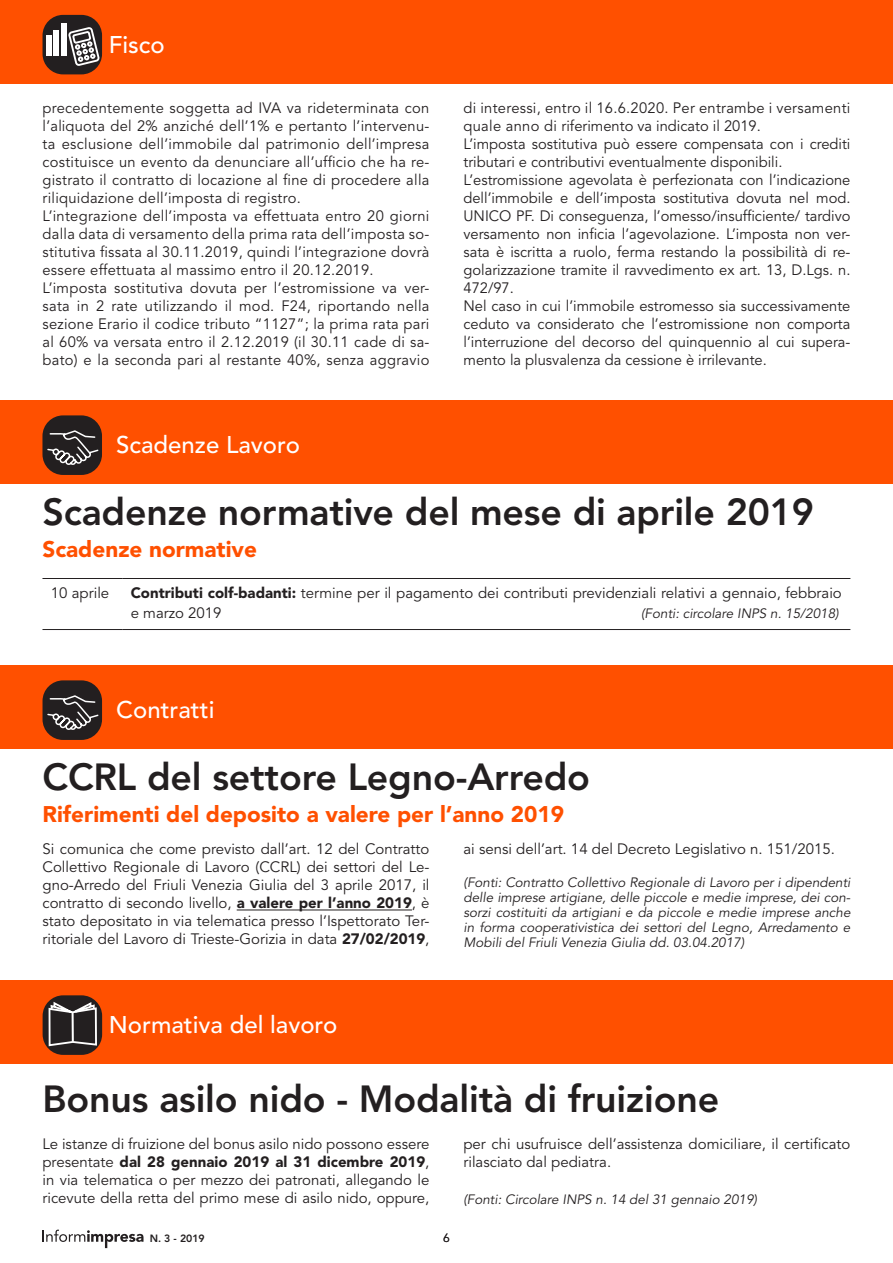
<style>
.page{position:relative;width:893px;height:1263px;background:#fff}
.page>*{position:absolute;margin:0;border:0;box-sizing:border-box;transform-origin:0 0}
.Normale{font:800 37.5px "Avenir LT Std";letter-spacing:-.005em;color:#231f20}
.t1{font:500 24px "Avenir LT Std";color:#fff}
.Normale-2{font:900 22.5px "Avenir LT Std";color:#ff5000}
.Normale-3{font:15px/18px "Avenir LT Std";color:#231f20;text-align:justify}
.Normale-4{font:15px/18px "Avenir LT Std";letter-spacing:.02em;color:#231f20}
.Normale-5{font:italic 13.5px/15px "Avenir LT Std";color:#231f20;text-align:justify}
.t2{font:12px "Avenir LT Std";color:#231f20}
.t3{font:800 10.5px "Avenir LT Std";color:#231f20}
.s1{font-weight:900}
</style>
<div class="page">
<div style="left:0;top:0;width:893px;height:83px;background:#ff5000"></div>
<div style="left:43px;top:15px;width:59px;height:59px;background:#231f20;border-radius:21px"></div>
<svg style="left:68px;top:26px;width:32px;height:39px"></svg>
<div style="left:46px;top:35px;width:6px;height:20px;background:#fff"></div>
<div style="left:53px;top:30px;width:6px;height:26px;background:#fff"></div>
<div style="left:61px;top:23px;width:6px;height:33px;background:#fff"></div>
<svg style="left:43px;top:1229px;width:101px;height:19px"></svg>
<div style="left:0;top:400px;width:893px;height:84px;background:#ff5000"></div>
<div style="left:0;top:665px;width:893px;height:84px;background:#ff5000"></div>
<div style="left:42px;top:415px;width:60px;height:60px;background:#231f20;border-radius:21px"></div>
<svg style="left:46px;top:430px;width:53px;height:37px"></svg>
<div style="left:43px;top:680px;width:59px;height:60px;background:#231f20;border-radius:21px"></div>
<svg style="left:46px;top:695px;width:53px;height:37px"></svg>
<hr style="left:42px;top:578px;width:80px;height:1px;background:#231f20">
<hr style="left:122px;top:578px;width:728px;height:1px;background:#231f20">
<hr style="left:42px;top:629px;width:80px;height:1px;background:#231f20">
<hr style="left:122px;top:629px;width:728px;height:1px;background:#231f20">
<hr style="left:237px;top:909px;width:175px;height:1px;background:#231f20">
<div style="left:0;top:980px;width:893px;height:84px;background:#ff5000"></div>
<div style="left:43px;top:995px;width:59px;height:60px;background:#231f20;border-radius:21px"></div>
<svg style="left:47px;top:1000px;width:51px;height:47px"></svg>
<h2 class="t1" style="left:109px;top:31px;width:58px">Fisco</h2>
<p class="Normale-3" style="left:43px;top:100px;width:388px">precedentemente soggetta ad IVA va rideterminata con l’aliquota del 2% anziché dell’1% e pertanto l’intervenu&shy;ta esclusione dell’immobile dal patrimonio dell’impresa costituisce un evento da denunciare all’ufficio che ha re&shy;gistrato il contratto di locazione al fine di procedere alla riliquidazione dell’imposta di registro.</p>
<p class="Normale-3" style="left:43px;top:208px;width:388px">L’integrazione dell’imposta va effettuata entro 20 giorni dalla data di versamento della prima rata dell’imposta so&shy;stitutiva fissata al 30.11.2019, quindi l’integrazione dovrà essere effettuata al massimo entro il 20.12.2019.</p>
<p class="Normale-3" style="left:43px;top:280px;width:388px">L’imposta sostitutiva dovuta per l’estromissione va ver&shy;sata in 2 rate utilizzando il mod. F24, riportando nella sezione Erario il codice tributo “1127”; la prima rata pari al 60% va versata entro il 2.12.2019 (il 30.11 cade di sa&shy;bato) e la seconda pari al restante 40%, senza aggravio</p>
<p class="t1" style="left:116px;top:431px;width:185px">Scadenze Lavoro</p>
<p class="Normale-4" style="left:463px;top:100px;width:388px">di interessi, entro il 16.6.2020. Per entrambe i versamenti quale anno di riferimento va indicato il 2019.</p>
<p class="Normale-3" style="left:463px;top:136px;width:388px">L’imposta sostitutiva può essere compensata con i crediti tributari e contributivi eventualmente disponibili.</p>
<p class="Normale-3" style="left:463px;top:172px;width:388px">L’estromissione agevolata è perfezionata con l’indicazione dell’immobile e dell’imposta sostitutiva dovuta nel mod.<br>UNICO PF. Di conseguenza, l’omesso/insufficiente/ tardivo versamento non inficia l’agevolazione. L’imposta non ver&shy;sata è iscritta a ruolo, ferma restando la possibilità di re&shy;golarizzazione tramite il ravvedimento ex art. 13, D.Lgs. n.<br>472/97.</p>
<p class="Normale-3" style="left:463px;top:298px;width:388px">Nel caso in cui l’immobile estromesso sia successivamente ceduto va considerato che l’estromissione non comporta l’interruzione del decorso del quinquennio al cui supera&shy;mento la plusvalenza da cessione è irrilevante.</p>
<p class="Normale" style="left:42px;top:490px;width:773px">Scadenze normative del mese di aprile 2019</p>
<p class="Normale-2" style="left:42px;top:535px;width:216px">Scadenze normative</p>
<p class="Normale-3" style="left:51px;top:585px;width:60px">10 aprile</p>
<p class="Normale-3" style="left:131px;top:584px;width:713px;line-height:19.2px"><span class="s1">Contributi colf-badanti:</span> termine per il pagamento dei contributi previdenziali relativi a gennaio, febbraio e marzo 2019</p>
<p class="Normale-5" style="left:641px;top:606px;width:199px">(Fonti: circolare INPS n. 15/2018)</p>
<p class="t1" style="left:116px;top:696px;width:100px">Contratti</p>
<p class="Normale" style="left:43px;top:755px;width:549px">CCRL del settore Legno-Arredo</p>
<p class="Normale-2" style="left:43px;top:800px;width:523px">Riferimenti del deposito a valere per l’anno 2019</p>
<p class="Normale-3" style="left:43px;top:841px;width:388px">Si comunica che come previsto dall’art. 12 del Contratto Collettivo Regionale di Lavoro (CCRL) dei settori del Le&shy;gno-Arredo del Friuli Venezia Giulia del 3 aprile 2017, il contratto di secondo livello, <span class="s1">a valere per l’anno 2019</span>, è stato depositato in via telematica presso l’Ispettorato Ter&shy;ritoriale del Lavoro di Trieste-Gorizia in data <span class="s1">27/02/2019</span>,</p>
<p class="Normale-3" style="left:463px;top:841px;width:373px">ai sensi dell’art. 14 del Decreto Legislativo n. 151/2015.</p>
<p class="Normale-5" style="left:463px;top:876px;width:388px">(Fonti: Contratto Collettivo Regionale di Lavoro per i dipendenti delle imprese artigiane, delle piccole e medie imprese, dei con&shy;sorzi costituiti da artigiani e da piccole e medie imprese anche in forma cooperativistica dei settori del Legno, Arredamento e Mobili del Friuli Venezia Giulia dd. 03.04.2017)</p>
<p class="t1" style="left:109px;top:1011px;width:230px">Normativa del lavoro</p>
<p class="Normale" style="left:42px;top:1077px;width:678px">Bonus asilo nido - Modalità di fruizione</p>
<p class="Normale-3" style="left:42px;top:1135px;width:388px">Le istanze di fruizione del bonus asilo nido possono essere presentate <span class="s1">dal 28 gennaio 2019 al 31 dicembre 2019</span>, in via telematica o per mezzo dei patronati, allegando le ricevute della retta del primo mese di asilo nido, oppure,</p>
<p class="Normale-3" style="left:463px;top:1135px;width:388px">per chi usufruisce dell’assistenza domiciliare, il certificato rilasciato dal pediatra.</p>
<p class="Normale-5" style="left:463px;top:1192px;width:295px">(Fonti: Circolare INPS n. 14 del 31 gennaio 2019)</p>
<p class="t3" style="left:150px;top:1232px;width:57px">N. 3 - 2019</p>
<p class="t2" style="left:443px;top:1231px;width:8px">6</p>
</div>
